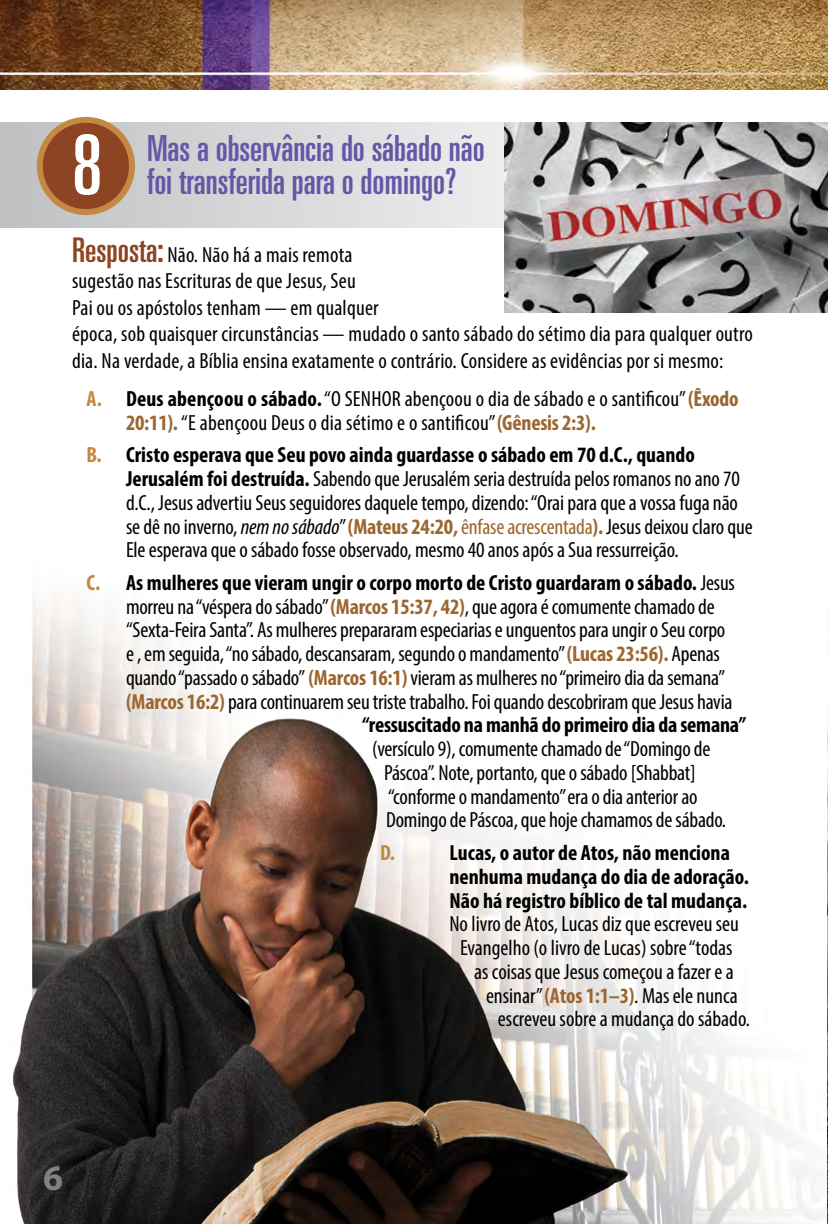
<style>
.page{position:relative;width:828px;height:1224px;background:#fff}
.page>*{position:absolute;margin:0;border:0;box-sizing:border-box;transform-origin:0 0}
.t1{font:ultra-condensed 83px "Univers";color:#fff}
.t2{font:ultra-condensed 36px/34px "Univers";color:#6258a6}
.t3{font:700 36px "Myriad Pro";color:#808285}
.t4{font:condensed 22px/23.8px "Myriad Pro";letter-spacing:-.005em;color:#000}
.t5{font:700 condensed 22px/23.8px "Myriad Pro";color:#000}
.t6{font:700 condensed 22px "Myriad Pro";color:#c28844}
.s1{font-family:"Univers";font-stretch:ultra-condensed;font-size:34px;color:#8d4422}
.s2{font-weight:700;color:#c28844}
.s3{font-weight:700}
.s4{font-weight:700;color:#9b6630}
.s5{font-style:italic}
.s6{color:#9b6630}
.s7{color:#c28844}
.s8{font-weight:400}
</style>
<div class="page">
<img style="left:12px;top:594px;width:811px;height:630px">
<img style="left:827px;top:792px;width:1px;height:432px">
<svg style="left:0;top:123px;width:504px;height:105px;background:#d7d8d9"></svg>
<div style="left:40px;top:120px;width:92px;height:92px;background:#8d4422;border-radius:50%"></div>
<div style="left:37px;top:117px;width:98px;height:98px;border:6px solid #c28844;border-radius:50%"></div>
<img style="left:827px;top:608px;width:1px;height:184px">
<img style="left:0;top:0;width:828px;height:90px">
<img style="left:504px;top:123px;width:324px;height:189px">
<h1 class="t1" style="left:72px;top:118px;width:32px">8</h1>
<h2 class="t2" style="left:147px;top:131px;width:339px">Mas a observância do sábado não foi transferida para o domingo?</h2>
<p class="t4" style="left:72px;top:241px;width:682px;line-height:26.4px"><span class="s1">Resposta:</span> Não. Não há a mais remota<br>sugestão nas Escrituras de que Jesus, Seu<br>Pai ou os apóstolos tenham — em qualquer<br>época, sob quaisquer circunstâncias — mudado o santo sábado do sétimo dia para qualquer outro dia. Na verdade, a Bíblia ensina exatamente o contrário. Considere as evidências por si mesmo:</p>
<p class="t4" style="left:126px;top:386px;width:614px;text-indent:-40px"><span class="s2">A.</span> <span class="s3">Deus abençoou o sábado.</span> “O SENHOR abençoou o dia de sábado e o santificou” <span class="s4">(Êxodo<br>20:11).</span> “E abençoou Deus o dia sétimo e o santificou” <span class="s4">(Gênesis 2:3).</span></p>
<p class="t4" style="left:126px;top:443px;width:628px;text-indent:-40px"><span class="s2">B.</span> <span class="s3">Cristo esperava que Seu povo ainda guardasse o sábado em 70 d.C., quando Jerusalém foi destruída.</span> Sabendo que Jerusalém seria destruída pelos romanos no ano 70 d.C., Jesus advertiu Seus seguidores daquele tempo, dizendo: “Orai para que a vossa fuga não se dê no inverno, <span class="s5">nem no sábado</span>” <span class="s4">(Mateus 24:20,</span> <span class="s6">ênfase acrescentada</span><span class="s4">).</span> Jesus deixou claro que Ele esperava que o sábado fosse observado, mesmo 40 anos após a Sua ressurreição.</p>
<p class="t5" style="left:86px;top:570px;width:650px"><span class="s7">C.</span> As mulheres que vieram ungir o corpo morto de Cristo guardaram o sábado. <span class="s8">Jesus</span></p>
<p class="t4" style="left:126px;top:594px;width:590px">morreu na “véspera do sábado” <span class="s4">(Marcos 15:37, 42)</span>, que agora é comumente chamado de</p>
<p class="t4" style="left:126px;top:618px;width:601px">“Sexta-Feira Santa”. As mulheres prepararam especiarias e unguentos para ungir o Seu corpo</p>
<p class="t4" style="left:126px;top:642px;width:595px">e , em seguida, “no sábado, descansaram, segundo o mandamento” <span class="s4">(Lucas 23:56).</span> Apenas</p>
<p class="t4" style="left:126px;top:666px;width:601px">quando “passado o sábado” <span class="s4">(Marcos 16:1)</span> vieram as mulheres no “primeiro dia da semana”</p>
<p class="t4" style="left:126px;top:689px;width:608px"><span class="s4">(Marcos 16:2)</span> para continuarem seu triste trabalho. Foi quando descobriram que Jesus havia</p>
<p class="t5" style="left:362px;top:713px;width:386px">“ressuscitado na manhã do primeiro dia da semana”</p>
<p class="t4" style="left:384px;top:737px;width:344px;text-indent:-12px">(versículo 9), comumente chamado de “Domingo de Páscoa”. Note, portanto, que o sábado [Shabbat] “conforme o mandamento” era o dia anterior ao Domingo de Páscoa, que hoje chamamos de sábado.</p>
<p class="t6" style="left:380px;top:839px;width:17px">D.</p>
<p class="t5" style="left:450px;top:840px;width:301px">Lucas, o autor de Atos, não menciona nenhuma mudança do dia de adoração.<br>Não há registro bíblico de tal mudança.</p>
<p class="t4" style="left:450px;top:912px;width:291px">No livro de Atos, Lucas diz que escreveu seu</p>
<p class="t4" style="left:460px;top:936px;width:274px">Evangelho (o livro de Lucas) sobre “todas</p>
<p class="t4" style="left:474px;top:959px;width:261px">as coisas que Jesus começou a fazer e a</p>
<p class="t4" style="left:486px;top:983px;width:253px">ensinar” <span class="s4">(Atos 1:1–3)</span>. Mas ele nunca</p>
<p class="t4" style="left:498px;top:1007px;width:254px">escreveu sobre a mudança do sábado.</p>
<h2 class="t3" style="left:43px;top:1155px;width:21px">6</h2>
</div>
